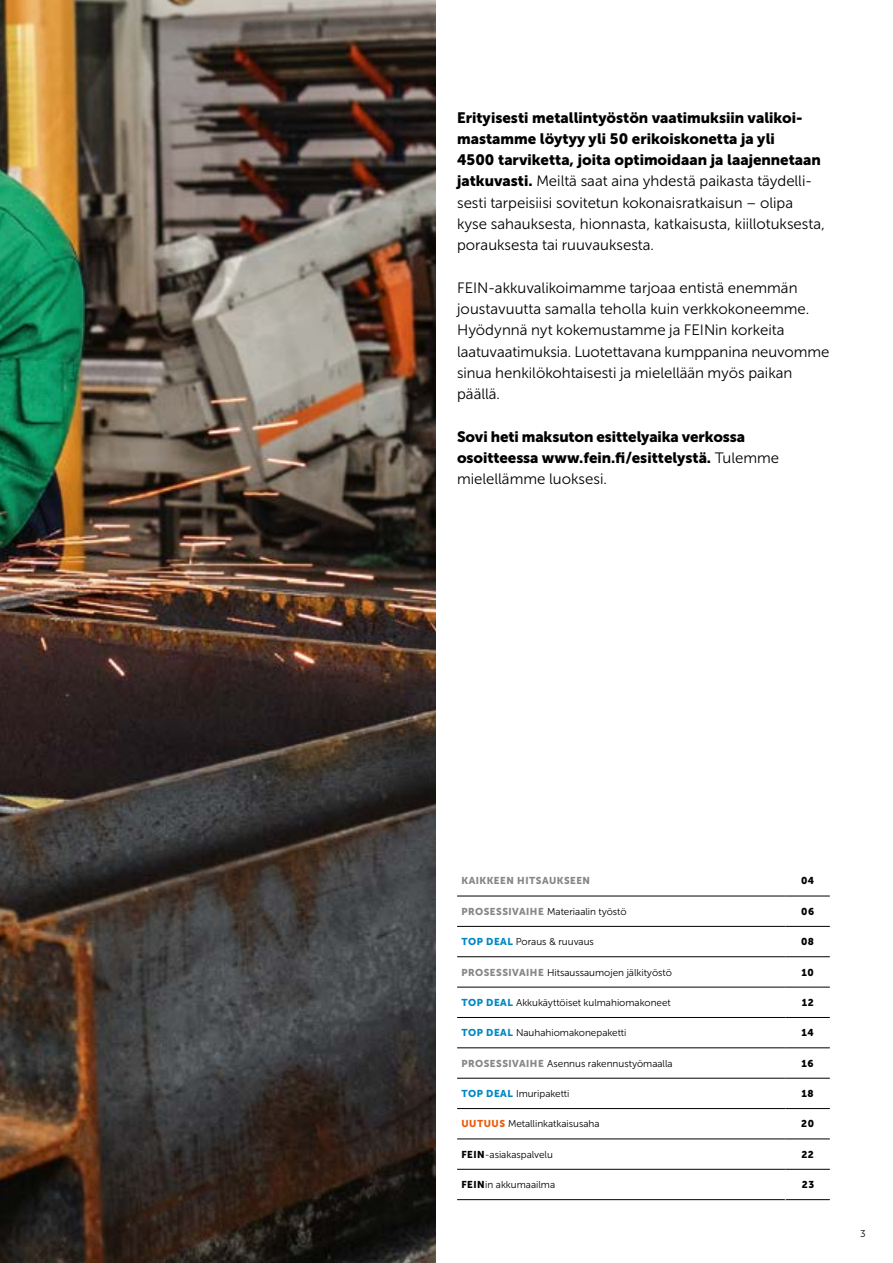
<style>
.page{position:relative;width:893px;height:1263px;background:#fff}
.page>*{position:absolute;margin:0;border:0;box-sizing:border-box;transform-origin:0 0}
.t1{font:300 15px/21.3px "FEIN Corporate";color:#000}
.t2{font:700 15px/21.3px "FEIN Corporate";letter-spacing:-.005em;color:#000}
.t3{font:300 9.9px "FEIN Corporate";color:#000}
.t4{font:700 9.9px "FEIN Corporate";letter-spacing:.05em;color:#000}
.t5{font:700 9.9px "FEIN Corporate";letter-spacing:.05em;color:#878787}
.t6{font:300 9.75px "FEIN Corporate";color:#000}
.s1{font-weight:700}
.s2{font-weight:300}
.s3{font-weight:700;color:#878787}
.s4{font-weight:700;color:#0088c2}
.s5{font-weight:700;color:#ea5b0a}
</style>
<div class="page">
<svg style="left:457px;top:895px;width:373px;height:274px"></svg>
<hr style="left:457px;top:1199px;width:328px;height:1px;background:#000">
<hr style="left:785px;top:1199px;width:45px;height:1px;background:#000">
<hr style="left:457px;top:896px;width:328px;height:1px;background:#000">
<hr style="left:785px;top:896px;width:45px;height:1px;background:#000">
<hr style="left:457px;top:926px;width:328px;height:1px;background:#000">
<hr style="left:785px;top:926px;width:45px;height:1px;background:#000">
<hr style="left:457px;top:956px;width:328px;height:1px;background:#000">
<hr style="left:785px;top:956px;width:45px;height:1px;background:#000">
<hr style="left:785px;top:987px;width:45px;height:1px;background:#000">
<hr style="left:785px;top:1017px;width:45px;height:1px;background:#000">
<hr style="left:457px;top:1047px;width:328px;height:1px;background:#000">
<hr style="left:785px;top:1047px;width:45px;height:1px;background:#000">
<hr style="left:457px;top:1078px;width:328px;height:1px;background:#000">
<hr style="left:785px;top:1078px;width:45px;height:1px;background:#000">
<hr style="left:457px;top:1108px;width:328px;height:1px;background:#000">
<hr style="left:785px;top:1108px;width:45px;height:1px;background:#000">
<hr style="left:457px;top:1139px;width:328px;height:1px;background:#000">
<hr style="left:785px;top:1139px;width:45px;height:1px;background:#000">
<hr style="left:457px;top:1169px;width:328px;height:1px;background:#000">
<hr style="left:785px;top:1169px;width:45px;height:1px;background:#000">
<hr style="left:457px;top:987px;width:328px;height:1px;background:#000">
<hr style="left:457px;top:1017px;width:328px;height:1px;background:#000">
<img style="left:0;top:0;width:436px;height:1263px">
<p class="t1" style="left:457px;top:107px;width:369px"><span class="s1">Erityisesti metallintyöstön vaatimuksiin valikoi&shy;mastamme löytyy yli 50 erikoiskonetta ja yli<br>4500 tarviketta, joita optimoidaan ja laajennetaan jatkuvasti.</span> Meiltä saat aina yhdestä paikasta täydelli&shy;sesti tarpeisiisi sovitetun kokonaisratkaisun – olipa kyse sahauksesta, hionnasta, katkaisusta, kiillotuksesta, porauksesta tai ruuvauksesta.</p>
<p class="t1" style="left:457px;top:277px;width:374px">FEIN-akkuvalikoimamme tarjoaa entistä enemmän joustavuutta samalla teholla kuin verkkokoneemme.<br>Hyödynnä nyt kokemustamme ja FEINin korkeita laatuvaatimuksia. Luotettavana kumppanina neuvomme sinua henkilökohtaisesti ja mielellään myös paikan päällä.</p>
<p class="t2" style="left:457px;top:426px;width:324px">Sovi heti maksuton esittelyaika verkossa osoitteessa www.fein.fi/esittelystä. <span class="s2">Tulemme mielellämme luoksesi.</span></p>
<p class="t5" style="left:461px;top:875px;width:130px">KAIKKEEN HITSAUKSEEN</p>
<p class="t4" style="left:801px;top:875px;width:15px">04</p>
<p class="t3" style="left:461px;top:906px;width:167px"><span class="s3">PROSESSIVAIHE</span> Materiaalin työstö</p>
<p class="t4" style="left:801px;top:906px;width:14px">06</p>
<p class="t3" style="left:461px;top:936px;width:134px"><span class="s4">TOP DEAL</span> Poraus &amp; ruuvaus</p>
<p class="t4" style="left:801px;top:936px;width:14px">08</p>
<p class="t3" style="left:461px;top:967px;width:212px"><span class="s3">PROSESSIVAIHE</span> Hitsaussaumojen jälkityöstö</p>
<p class="t4" style="left:801px;top:966px;width:14px">10</p>
<p class="t3" style="left:461px;top:997px;width:211px"><span class="s4">TOP DEAL</span> Akkukäyttöiset kulmahiomakoneet</p>
<p class="t4" style="left:802px;top:997px;width:13px">12</p>
<p class="t3" style="left:461px;top:1028px;width:166px"><span class="s4">TOP DEAL</span> Nauhahiomakonepaketti</p>
<p class="t4" style="left:801px;top:1027px;width:14px">14</p>
<p class="t3" style="left:461px;top:1058px;width:213px"><span class="s3">PROSESSIVAIHE</span> Asennus rakennustyömaalla</p>
<p class="t4" style="left:802px;top:1058px;width:14px">16</p>
<p class="t3" style="left:461px;top:1088px;width:109px"><span class="s4">TOP DEAL</span> Imuripaketti</p>
<p class="t4" style="left:801px;top:1088px;width:14px">18</p>
<p class="t3" style="left:461px;top:1119px;width:140px"><span class="s5">UUTUUS</span> Metallinkatkaisusaha</p>
<p class="t4" style="left:801px;top:1118px;width:14px">20</p>
<p class="t3" style="left:461px;top:1149px;width:93px"><span class="s1">FEIN</span>-asiakaspalvelu</p>
<p class="t4" style="left:801px;top:1149px;width:14px">22</p>
<p class="t3" style="left:461px;top:1179px;width:95px"><span class="s1">FEIN</span>in akkumaailma</p>
<p class="t4" style="left:802px;top:1179px;width:14px">23</p>
<p class="t6" style="left:860px;top:1228px;width:7px">3</p>
</div>
